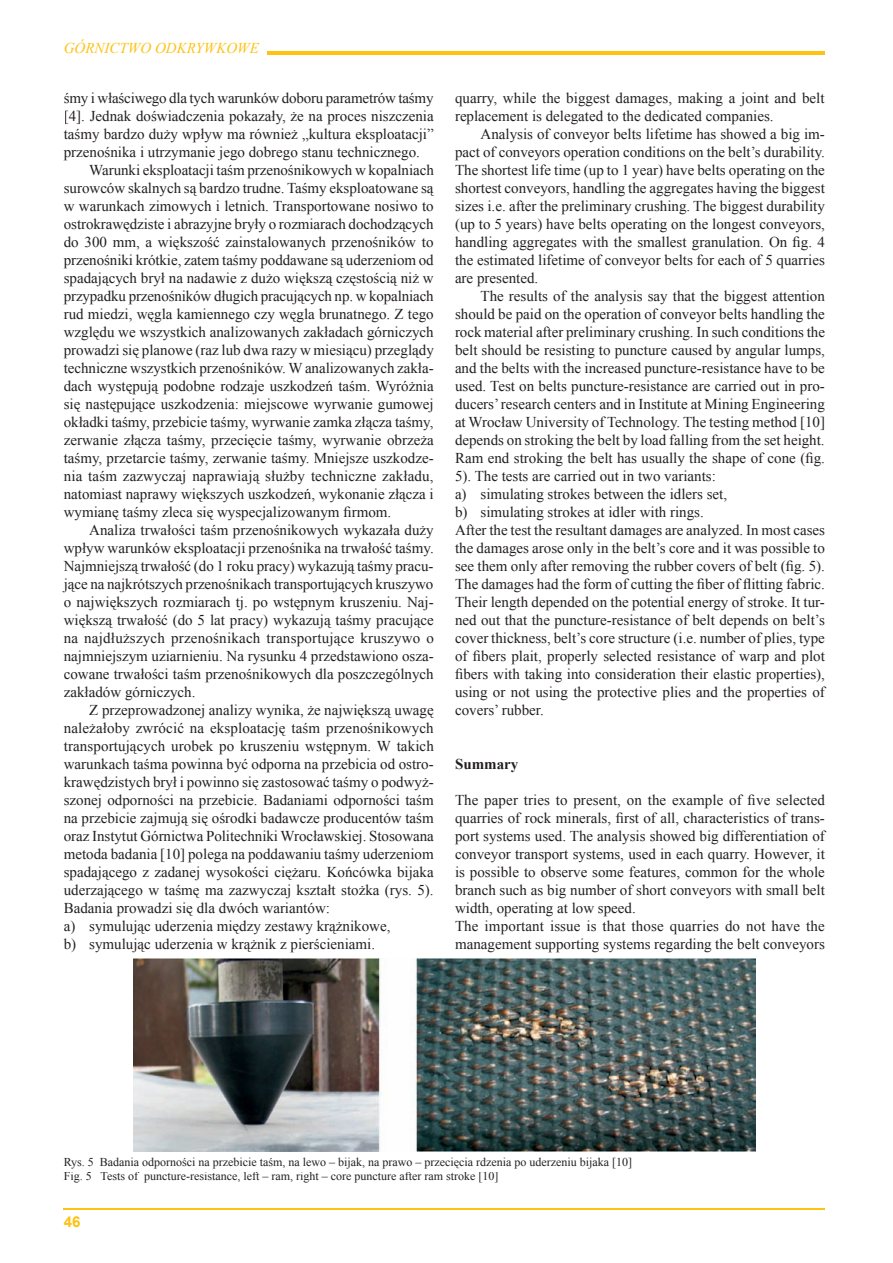
<style>
.page{position:relative;width:893px;height:1263px;background:#fff}
.page>*{position:absolute;margin:0;border:0;box-sizing:border-box;transform-origin:0 0}
.t1{font:15px/18px "Times New Roman";color:#231f20}
.t2{font:italic 15px "Times New Roman";color:#fec210}
.t3{font:700 15px "Times New Roman";color:#231f20}
.t4{font:700 15px "Arial";color:#fec210}
.t5{font:12px/14.4px "Times New Roman";color:#231f20}
</style>
<div class="page">
<hr style="left:64px;top:1208px;width:761px;height:1px;background:#fec210">
<hr style="left:267px;top:51px;width:558px;height:3px;background:#fec210">
<img style="left:133px;top:959px;width:622px;height:193px">
<p class="t2" style="left:64px;top:37px;width:197px">GÓRNICTWO ODKRYWKOWE</p>
<p class="t1" style="left:64px;top:89px;width:371px">śmy i właściwego dla tych warunków doboru parametrów taśmy</p>
<p class="t1" style="left:64px;top:107px;width:371px">[4]. Jednak doświadczenia pokazały, że na proces niszczenia</p>
<p class="t1" style="left:64px;top:125px;width:371px">taśmy bardzo duży wpływ ma również „kultura eksploatacji”</p>
<p class="t1" style="left:64px;top:143px;width:358px">przenośnika i utrzymanie jego dobrego stanu technicznego.</p>
<p class="t1" style="left:89px;top:161px;width:346px">Warunki eksploatacji taśm przenośnikowych w kopalniach</p>
<p class="t1" style="left:64px;top:179px;width:371px">surowców skalnych są bardzo trudne. Taśmy eksploatowane są</p>
<p class="t1" style="left:64px;top:197px;width:371px">w warunkach zimowych i letnich. Transportowane nosiwo to</p>
<p class="t1" style="left:64px;top:215px;width:371px">ostrokrawędziste i abrazyjne bryły o rozmiarach dochodzących</p>
<p class="t1" style="left:64px;top:233px;width:371px">do 300 mm, a większość zainstalowanych przenośników to</p>
<p class="t1" style="left:64px;top:251px;width:371px">przenośniki krótkie, zatem taśmy poddawane są uderzeniom od</p>
<p class="t1" style="left:64px;top:269px;width:371px">spadających brył na nadawie z dużo większą częstością niż w</p>
<p class="t1" style="left:64px;top:287px;width:371px">przypadku przenośników długich pracujących np. w kopalniach</p>
<p class="t1" style="left:64px;top:305px;width:371px">rud miedzi, węgla kamiennego czy węgla brunatnego. Z tego</p>
<p class="t1" style="left:64px;top:323px;width:371px">względu we wszystkich analizowanych zakładach górniczych</p>
<p class="t1" style="left:64px;top:341px;width:372px">prowadzi się planowe (raz lub dwa razy w miesiącu) przeglądy</p>
<p class="t1" style="left:64px;top:359px;width:371px">techniczne wszystkich przenośników. W analizowanych zakła-</p>
<p class="t1" style="left:64px;top:377px;width:371px">dach występują podobne rodzaje uszkodzeń taśm. Wyróżnia</p>
<p class="t1" style="left:64px;top:395px;width:371px">się następujące uszkodzenia: miejscowe wyrwanie gumowej</p>
<p class="t1" style="left:64px;top:413px;width:371px">okładki taśmy, przebicie taśmy, wyrwanie zamka złącza taśmy,</p>
<p class="t1" style="left:64px;top:431px;width:371px">zerwanie złącza taśmy, przecięcie taśmy, wyrwanie obrzeża</p>
<p class="t1" style="left:64px;top:449px;width:371px">taśmy, przetarcie taśmy, zerwanie taśmy. Mniejsze uszkodze-</p>
<p class="t1" style="left:64px;top:467px;width:371px">nia taśm zazwyczaj naprawiają służby techniczne zakładu,</p>
<p class="t1" style="left:64px;top:485px;width:371px">natomiast naprawy większych uszkodzeń, wykonanie złącza i</p>
<p class="t1" style="left:64px;top:503px;width:329px">wymianę taśmy zleca się wyspecjalizowanym firmom.</p>
<p class="t1" style="left:89px;top:521px;width:346px">Analiza trwałości taśm przenośnikowych wykazała duży</p>
<p class="t1" style="left:64px;top:539px;width:371px">wpływ warunków eksploatacji przenośnika na trwałość taśmy.</p>
<p class="t1" style="left:64px;top:557px;width:371px">Najmniejszą trwałość (do 1 roku pracy) wykazują taśmy pracu-</p>
<p class="t1" style="left:64px;top:575px;width:371px">jące na najkrótszych przenośnikach transportujących kruszywo</p>
<p class="t1" style="left:64px;top:593px;width:371px">o największych rozmiarach tj. po wstępnym kruszeniu. Naj-</p>
<p class="t1" style="left:64px;top:611px;width:371px">większą trwałość (do 5 lat pracy) wykazują taśmy pracujące</p>
<p class="t1" style="left:64px;top:629px;width:372px">na najdłuższych przenośnikach transportujące kruszywo o</p>
<p class="t1" style="left:64px;top:647px;width:371px">najmniejszym uziarnieniu. Na rysunku 4 przedstawiono osza-</p>
<p class="t1" style="left:64px;top:665px;width:371px">cowane trwałości taśm przenośnikowych dla poszczególnych</p>
<p class="t1" style="left:64px;top:683px;width:133px">zakładów górniczych.</p>
<p class="t1" style="left:89px;top:701px;width:346px">Z przeprowadzonej analizy wynika, że największą uwagę</p>
<p class="t1" style="left:64px;top:719px;width:371px">należałoby zwrócić na eksploatację taśm przenośnikowych</p>
<p class="t1" style="left:64px;top:737px;width:372px">transportujących urobek po kruszeniu wstępnym. W takich</p>
<p class="t1" style="left:64px;top:755px;width:371px">warunkach taśma powinna być odporna na przebicia od ostro-</p>
<p class="t1" style="left:64px;top:773px;width:371px">krawędzistych brył i powinno się zastosować taśmy o podwyż-</p>
<p class="t1" style="left:64px;top:791px;width:371px">szonej odporności na przebicie. Badaniami odporności taśm</p>
<p class="t1" style="left:64px;top:809px;width:371px">na przebicie zajmują się ośrodki badawcze producentów taśm</p>
<p class="t1" style="left:64px;top:827px;width:372px">oraz Instytut Górnictwa Politechniki Wrocławskiej. Stosowana</p>
<p class="t1" style="left:64px;top:845px;width:371px">metoda badania [10] polega na poddawaniu taśmy uderzeniom</p>
<p class="t1" style="left:64px;top:863px;width:371px">spadającego z zadanej wysokości ciężaru. Końcówka bijaka</p>
<p class="t1" style="left:64px;top:881px;width:371px">uderzającego w taśmę ma zazwyczaj kształt stożka (rys. 5).</p>
<p class="t1" style="left:64px;top:899px;width:268px">Badania prowadzi się dla dwóch wariantów:</p>
<p class="t1" style="left:64px;top:917px;width:328px">a) symulując uderzenia między zestawy krążnikowe,</p>
<p class="t1" style="left:64px;top:935px;width:313px">b) symulując uderzenia w krążnik z pierścieniami.</p>
<p class="t1" style="left:455px;top:89px;width:371px">quarry, while the biggest damages, making a joint and belt replacement is delegated to the dedicated companies.</p>
<p class="t1" style="left:455px;top:125px;width:371px;text-align:justify;text-indent:26px">Analysis of conveyor belts lifetime has showed a big im&shy;pact of conveyors operation conditions on the belt’s durability.<br>The shortest life time (up to 1 year) have belts operating on the shortest conveyors, handling the aggregates having the biggest sizes i.e. after the preliminary crushing. The biggest durability (up to 5 years) have belts operating on the longest conveyors, handling aggregates with the smallest granulation. On fig. 4 the estimated lifetime of conveyor belts for each of 5 quarries are presented.</p>
<p class="t1" style="left:455px;top:287px;width:372px;text-indent:26px">The results of the analysis say that the biggest attention should be paid on the operation of conveyor belts handling the rock material after preliminary crushing. In such conditions the belt should be resisting to puncture caused by angular lumps, and the belts with the increased puncture-resistance have to be used. Test on belts puncture-resistance are carried out in pro&shy;ducers’ research centers and in Institute at Mining Engineering at Wrocław University of Technology. The testing method [10] depends on stroking the belt by load falling from the set height.<br>Ram end stroking the belt has usually the shape of cone (fig.<br>5). The tests are carried out in two variants:<br>a) simulating strokes between the idlers set,<br>b) simulating strokes at idler with rings.<br>After the test the resultant damages are analyzed. In most cases the damages arose only in the belt’s core and it was possible to see them only after removing the rubber covers of belt (fig. 5).<br>The damages had the form of cutting the fiber of flitting fabric.<br>Their length depended on the potential energy of stroke. It tur&shy;ned out that the puncture-resistance of belt depends on belt’s cover thickness, belt’s core structure (i.e. number of plies, type of fibers plait, properly selected resistance of warp and plot fibers with taking into consideration their elastic properties), using or not using the protective plies and the properties of covers’ rubber.</p>
<p class="t3" style="left:455px;top:754px;width:65px">Summary</p>
<p class="t1" style="left:455px;top:791px;width:372px">The paper tries to present, on the example of five selected quarries of rock minerals, first of all, characteristics of trans&shy;port systems used. The analysis showed big differentiation of conveyor transport systems, used in each quarry. However, it is possible to observe some features, common for the whole branch such as big number of short conveyors with small belt width, operating at low speed.<br>The important issue is that those quarries do not have the management supporting systems regarding the belt conveyors</p>
<p class="t5" style="left:64px;top:1155px;width:570px">Rys. 5 Badania odporności na przebicie taśm, na lewo – bijak, na prawo – przecięcia rdzenia po uderzeniu bijaka [10]<br>Fig. 5 Tests of puncture-resistance, left – ram, right – core puncture after ram stroke [10]</p>
<p class="t4" style="left:64px;top:1212px;width:18px">46</p>
</div>
